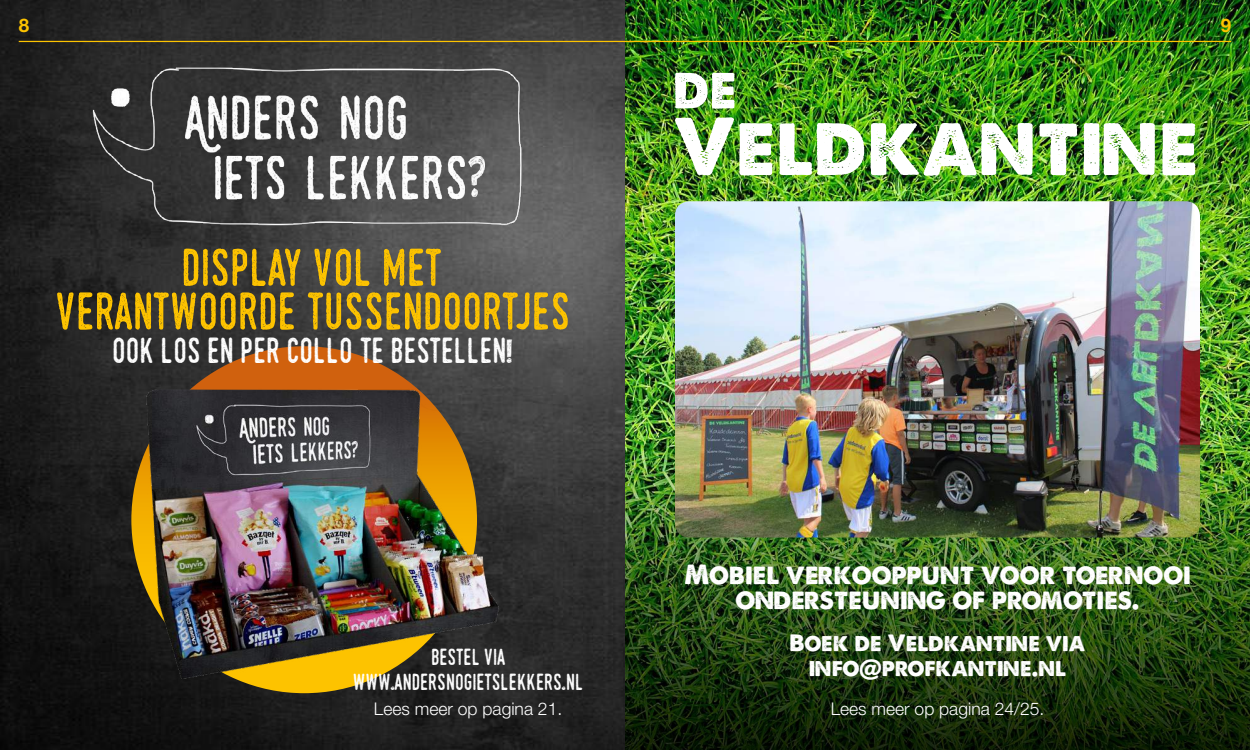
<style>
.page{position:relative;width:1250px;height:750px;background:#fff}
.page>*{position:absolute;margin:0;border:0;box-sizing:border-box;transform-origin:0 0}
.t1{font:51.25px/43.8px "Swistblnk Monthoers";color:#fdc300;text-align:center}
.t2{font:35px "Swistblnk Monthoers";color:#fff}
.t3{font:26.25px/25.2px "A Loveof Thunder";color:#fff;text-align:center}
.t4{font:22.5px/25px "A Loveof Thunder";color:#fff;text-align:center}
.t5{font:22.5px/25px "Swistblnk Monthoers";color:#fff;text-align:center}
.t6{font:700 18.75px "Helvetica Neue LT Std";color:#fdc300}
.t7{font:300 17.5px "Helvetica Neue LT Std";color:#fff}
.s1{font-family:"appleberry"}
</style>
<div class="page">
<img style="left:0;top:0;width:1250px;height:750px">
<img style="left:625px;top:289px;width:625px;height:461px">
<img style="left:81px;top:63px;width:455px;height:165px">
<svg style="left:131px;top:346px;width:346px;height:347px;background:#6e4727"></svg>
<img style="left:124px;top:378px;width:387px;height:311px">
<img style="left:675px;top:201px;width:525px;height:337px">
<img style="left:675px;top:73px;width:60px;height:36px">
<img style="left:675px;top:117px;width:520px;height:59px">
<hr style="left:19px;top:41px;width:606px;height:1px;background:#fdc300">
<hr style="left:625px;top:41px;width:606px;height:1px;background:#fdc300">
<p class="t6" style="left:19px;top:14px;width:12px">8</p>
<p class="t6" style="left:1221px;top:14px;width:12px">9</p>
<h1 class="t1" style="left:55px;top:245px;width:517px">DISPLAY VOL MET<br>VERANTWOORDE TUSSENDOORTJES</h1>
<h2 class="t2" style="left:112px;top:329px;width:402px">OOK LOS EN PER COLLO TE BESTELLEN<span class="s1">!</span></h2>
<p class="t5" style="left:353px;top:644px;width:232px">BESTEL VIA<br>WWW<span class="s1">.</span>ANDERSNOGIETSLEKKERS<span class="s1">.</span>NL</p>
<p class="t7" style="left:374px;top:698px;width:190px">Lees meer op pagina 21.</p>
<p class="t3" style="left:684px;top:562px;width:508px">Mobiel verkooppunt voor toernooi ondersteuning of promoties.</p>
<p class="t4" style="left:790px;top:630px;width:297px">Boek de Veldkantine via info@profkantine.nl</p>
<p class="t7" style="left:831px;top:698px;width:215px">Lees meer op pagina 24/25.</p>
</div>
